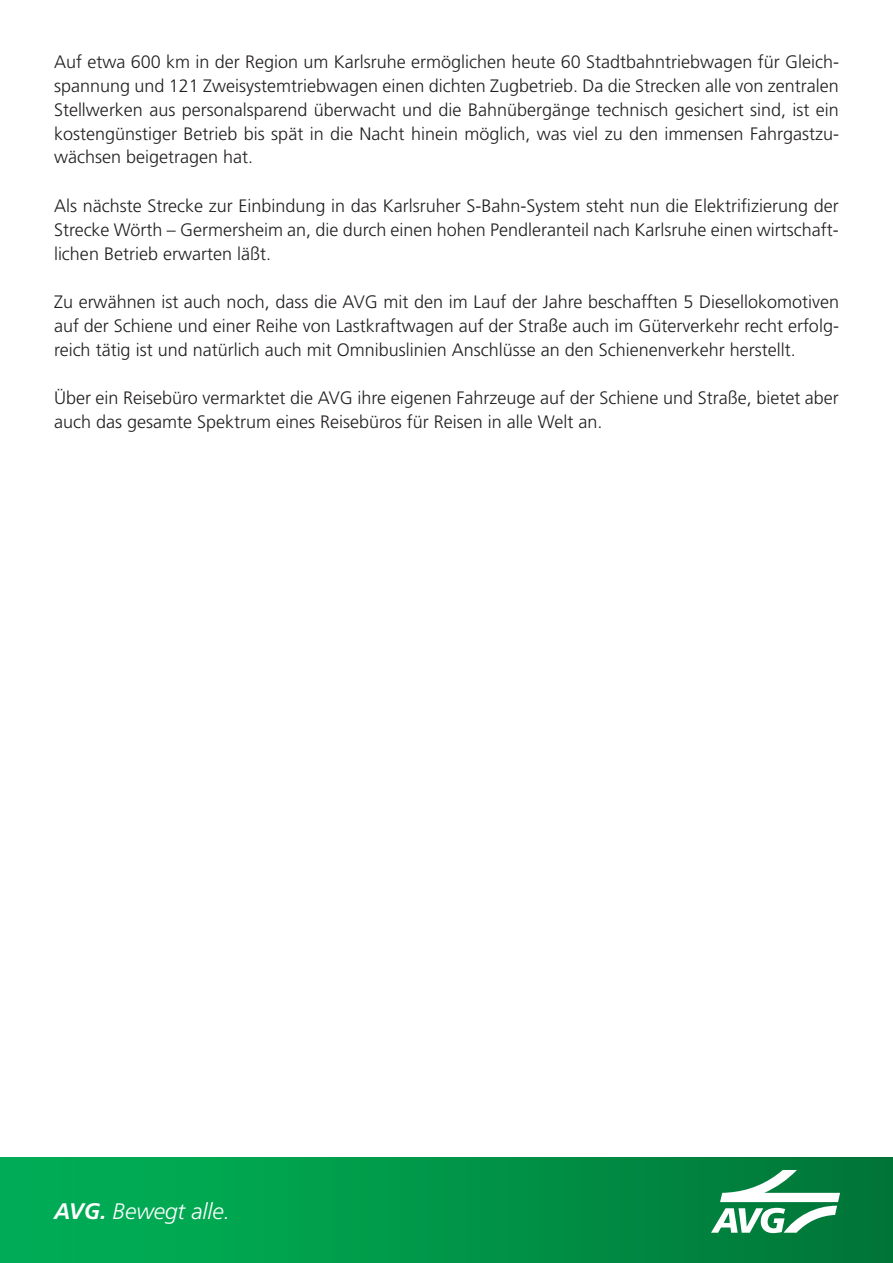
<style>
.page{position:relative;width:893px;height:1263px;background:#fff}
.page>*{position:absolute;margin:0;border:0;box-sizing:border-box;transform-origin:0 0}
.t1{font:63.45px "AKVV Two";color:#fff}
.t2{font:italic 300 22.5px "Frutiger LT Std";color:#fff}
.t3{font:300 18px/24px "Frutiger LT Std";color:#231f20;text-align:justify}
.s1{font-weight:700}
</style>
<div class="page">
<div style="left:0;top:1158px;width:893px;height:105px;background:linear-gradient(to right,#00b358,#007637)"></div>
<p class="t3" style="left:54px;top:50px;width:786px">Auf etwa 600 km in der Region um Karlsruhe ermöglichen heute 60 Stadtbahntriebwagen für Gleich&shy;spannung und 121 Zweisystemtriebwagen einen dichten Zugbetrieb. Da die Strecken alle von zentralen Stellwerken aus personalsparend überwacht und die Bahnübergänge technisch gesichert sind, ist ein kostengünstiger Betrieb bis spät in die Nacht hinein möglich, was viel zu den immensen Fahrgastzu&shy;wächsen beigetragen hat.</p>
<p class="t3" style="left:54px;top:194px;width:786px">Als nächste Strecke zur Einbindung in das Karlsruher S-Bahn-System steht nun die Elektrifizierung der Strecke Wörth – Germersheim an, die durch einen hohen Pendleranteil nach Karlsruhe einen wirtschaft&shy;lichen Betrieb erwarten läßt.</p>
<p class="t3" style="left:54px;top:290px;width:786px">Zu erwähnen ist auch noch, dass die AVG mit den im Lauf der Jahre beschafften 5 Diesellokomotiven auf der Schiene und einer Reihe von Lastkraftwagen auf der Straße auch im Güterverkehr recht erfolg&shy;reich tätig ist und natürlich auch mit Omnibuslinien Anschlüsse an den Schienenverkehr herstellt.</p>
<p class="t3" style="left:54px;top:386px;width:786px">Über ein Reisebüro vermarktet die AVG ihre eigenen Fahrzeuge auf der Schiene und Straße, bietet aber auch das gesamte Spektrum eines Reisebüros für Reisen in alle Welt an.</p>
<p class="t2" style="left:54px;top:1198px;width:178px"><span class="s1">AVG.</span> Bewegt alle.</p>
<h1 class="t1" style="left:711px;top:1161px;width:131px">a</h1>
</div>
